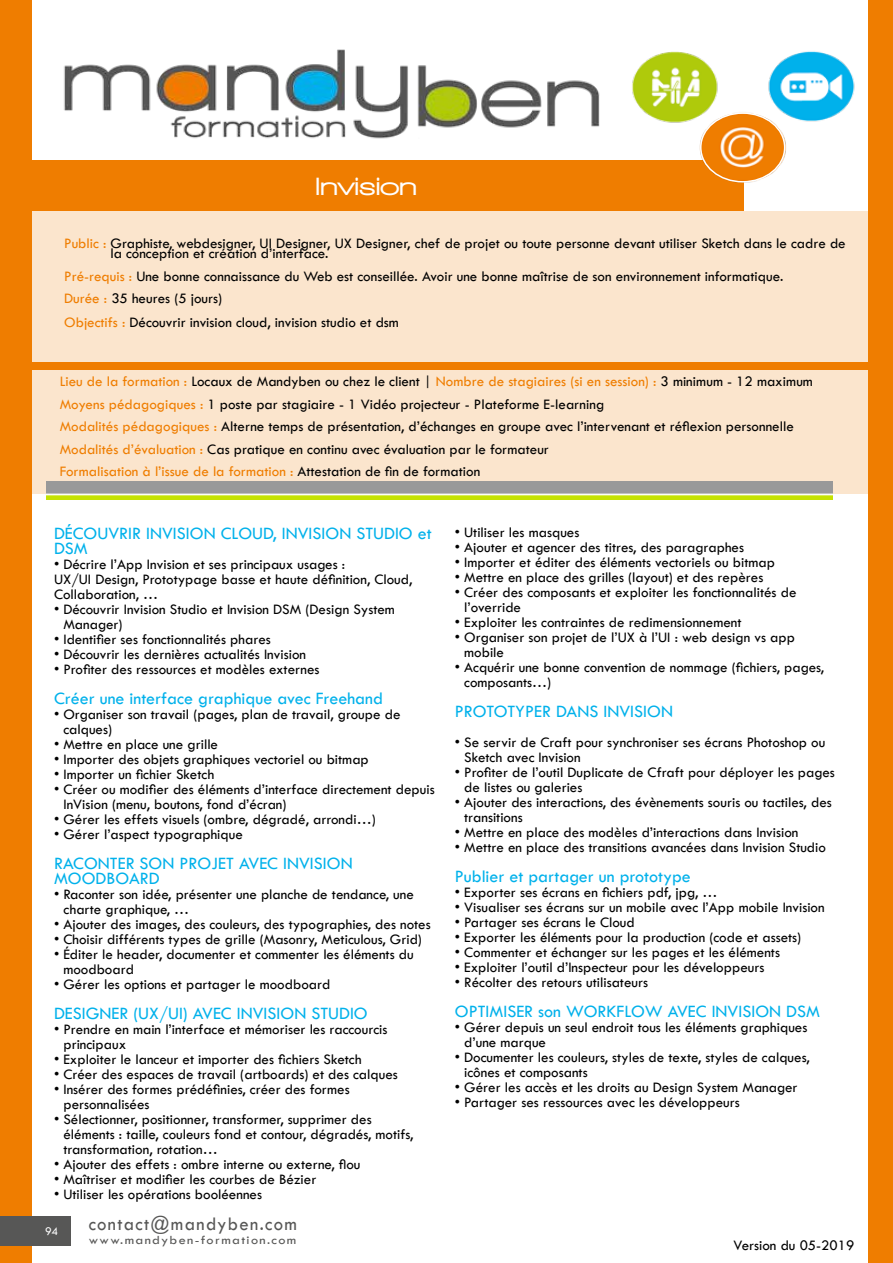
<style>
.page{position:relative;width:893px;height:1263px;background:#fff}
.page>*{position:absolute;margin:0;border:0;box-sizing:border-box;transform-origin:0 0}
.t1{font:900 25.5px "Walkway Expand";color:#fff}
.t2{font:19.5px "Tw Cen";letter-spacing:.07em;color:#575756;scale:.96 1}
.t3{font:18px/15px "Tw Cen";color:#00b1eb}
.t4{font:15px/15px "Tw Cen";color:#000}
.t5{font:12.6px "Tw Cen";letter-spacing:.095em;color:#575756;scale:1.12 1}
.t6{font:12px "Tw Cen";color:#fff}
.s1{color:#ef7d00}
</style>
<div class="page">
<div style="left:26px;top:160px;width:718px;height:51px;background:#ef7d00"></div>
<img style="left:64px;top:49px;width:536px;height:90px">
<img style="left:768px;top:51px;width:87px;height:71px">
<img style="left:632px;top:51px;width:86px;height:72px">
<img style="left:696px;top:100px;width:95px;height:83px">
<div style="left:868px;top:0;width:25px;height:1263px;background:#ef7d00"></div>
<div style="left:0;top:0;width:32px;height:1263px;background:#ef7d00"></div>
<div style="left:0;top:1216px;width:71px;height:30px;background:#575756"></div>
<div style="left:20px;top:211px;width:857px;height:283px;background:#fbe5cd"></div>
<img style="left:46px;top:482px;width:786px;height:18px">
<div style="left:700px;top:112px;width:85px;height:71px;border:2px solid #fff;border-radius:50%"></div>
<div style="left:21px;top:362px;width:857px;height:8px;background:#ef7d00"></div>
<h1 class="t1" style="left:315px;top:172px;width:103px">Invision</h1>
<p class="t4" style="left:64px;top:235px;width:783px"><span class="s1">Public :</span> Graphiste, webdesigner, UI Designer, UX Designer, chef de projet ou toute personne devant utiliser Sketch dans le cadre de</p>
<p class="t4" style="left:64px;top:242px;width:721px;line-height:22.5px;text-indent:46px">la conception et création d’interface.<br><span class="s1">Pré-requis :</span> Une bonne connaissance du Web est conseillée. Avoir une bonne maîtrise de son environnement informatique.<br><span class="s1">Durée :</span> 35 heures (5 jours)</p>
<p class="t4" style="left:64px;top:315px;width:336px"><span class="s1">Objectifs :</span> Découvrir invision cloud, invision studio et dsm</p>
<p class="t4" style="left:60px;top:370px;width:755px;line-height:22.5px"><span class="s1">Lieu de la formation :</span> Locaux de Mandyben ou chez le client | <span class="s1">Nombre de stagiaires (si en session) :</span> 3 minimum - 12 maximum <span class="s1">Moyens pédagogiques :</span> 1 poste par stagiaire - 1 Vidéo projecteur - Plateforme E-learning<br><span class="s1">Modalités pédagogiques :</span> Alterne temps de présentation, d’échanges en groupe avec l’intervenant et réflexion personnelle <span class="s1">Modalités d’évaluation :</span> Cas pratique en continu avec évaluation par le formateur<br><span class="s1">Formalisation à l’issue de la formation :</span> Attestation de fin de formation</p>
<p class="t3" style="left:54px;top:525px;width:379px">DÉCOUVRIR INVISION CLOUD, INVISION STUDIO et<br>DSM</p>
<p class="t4" style="left:54px;top:556px;width:360px">• Décrire l’App Invision et ses principaux usages :<br>UX/UI Design, Prototypage basse et haute définition, Cloud,<br>Collaboration, …</p>
<p class="t4" style="left:63px;top:601px;width:333px;text-indent:-9px">• Découvrir Invision Studio et Invision DSM (Design System<br>Manager)</p>
<p class="t4" style="left:54px;top:631px;width:218px">• Identifier ses fonctionnalités phares</p>
<p class="t4" style="left:54px;top:646px;width:254px">• Découvrir les dernières actualités Invision</p>
<p class="t4" style="left:54px;top:661px;width:267px">• Profiter des ressources et modèles externes</p>
<p class="t3" style="left:54px;top:690px;width:330px">Créer une interface graphique avec Freehand</p>
<p class="t4" style="left:63px;top:706px;width:339px;text-indent:-9px">• Organiser son travail (pages, plan de travail, groupe de calques)</p>
<p class="t4" style="left:54px;top:736px;width:166px">• Mettre en place une grille</p>
<p class="t4" style="left:54px;top:751px;width:316px">• Importer des objets graphiques vectoriel ou bitmap</p>
<p class="t4" style="left:54px;top:766px;width:162px">• Importer un fichier Sketch</p>
<p class="t4" style="left:63px;top:781px;width:373px;text-indent:-9px">• Créer ou modifier des éléments d’interface directement depuis<br>InVision (menu, boutons, fond d’écran)</p>
<p class="t4" style="left:54px;top:811px;width:323px">• Gérer les effets visuels (ombre, dégradé, arrondi…)</p>
<p class="t4" style="left:54px;top:826px;width:190px">• Gérer l’aspect typographique</p>
<p class="t3" style="left:54px;top:855px;width:300px">RACONTER SON PROJET AVEC INVISION<br>MOODBOARD</p>
<p class="t4" style="left:63px;top:886px;width:352px;text-indent:-9px">• Raconter son idée, présenter une planche de tendance, une charte graphique, …</p>
<p class="t4" style="left:54px;top:916px;width:378px">• Ajouter des images, des couleurs, des typographies, des notes</p>
<p class="t4" style="left:54px;top:931px;width:369px">• Choisir différents types de grille (Masonry, Meticulous, Grid)</p>
<p class="t4" style="left:63px;top:946px;width:352px;text-indent:-9px">• Éditer le header, documenter et commenter les éléments du moodboard</p>
<p class="t4" style="left:54px;top:976px;width:278px">• Gérer les options et partager le moodboard</p>
<p class="t3" style="left:54px;top:1005px;width:315px">DESIGNER (UX/UI) AVEC INVISION STUDIO</p>
<p class="t4" style="left:63px;top:1021px;width:325px;text-indent:-9px">• Prendre en main l’interface et mémoriser les raccourcis principaux</p>
<p class="t4" style="left:54px;top:1051px;width:309px">• Exploiter le lanceur et importer des fichiers Sketch</p>
<p class="t4" style="left:54px;top:1066px;width:345px">• Créer des espaces de travail (artboards) et des calques</p>
<p class="t4" style="left:63px;top:1081px;width:288px;text-indent:-9px">• Insérer des formes prédéfinies, créer des formes personnalisées</p>
<p class="t4" style="left:63px;top:1111px;width:351px;text-indent:-9px">• Sélectionner, positionner, transformer, supprimer des éléments : taille, couleurs fond et contour, dégradés, motifs, transformation, rotation…</p>
<p class="t4" style="left:54px;top:1156px;width:308px">• Ajouter des effets : ombre interne ou externe, flou</p>
<p class="t4" style="left:54px;top:1171px;width:264px">• Maîtriser et modifier les courbes de Bézier</p>
<p class="t4" style="left:54px;top:1186px;width:210px">• Utiliser les opérations booléennes</p>
<p class="t4" style="left:455px;top:524px;width:126px">• Utiliser les masques</p>
<p class="t4" style="left:455px;top:539px;width:291px">• Ajouter et agencer des titres, des paragraphes</p>
<p class="t4" style="left:455px;top:554px;width:322px">• Importer et éditer des éléments vectoriels ou bitmap</p>
<p class="t4" style="left:455px;top:569px;width:310px">• Mettre en place des grilles (layout) et des repères</p>
<p class="t4" style="left:464px;top:584px;width:334px;text-indent:-9px">• Créer des composants et exploiter les fonctionnalités de l’override</p>
<p class="t4" style="left:455px;top:614px;width:288px">• Exploiter les contraintes de redimensionnement</p>
<p class="t4" style="left:464px;top:629px;width:332px;text-indent:-9px">• Organiser son projet de l’UX à l’UI : web design vs app mobile</p>
<p class="t4" style="left:464px;top:659px;width:361px;text-indent:-9px">• Acquérir une bonne convention de nommage (fichiers, pages, composants…)</p>
<p class="t3" style="left:455px;top:703px;width:220px">PROTOTYPER DANS INVISION</p>
<p class="t4" style="left:464px;top:734px;width:363px;text-indent:-9px">• Se servir de Craft pour synchroniser ses écrans Photoshop ou<br>Sketch avec Invision</p>
<p class="t4" style="left:464px;top:764px;width:372px;text-indent:-9px">• Profiter de l’outil Duplicate de Cfraft pour déployer les pages de listes ou galeries</p>
<p class="t4" style="left:464px;top:794px;width:369px;text-indent:-9px">• Ajouter des interactions, des évènements souris ou tactiles, des transitions</p>
<p class="t4" style="left:455px;top:824px;width:345px">• Mettre en place des modèles d’interactions dans Invision</p>
<p class="t4" style="left:455px;top:839px;width:373px">• Mettre en place des transitions avancées dans Invision Studio</p>
<p class="t3" style="left:455px;top:868px;width:238px">Publier et partager un prototype</p>
<p class="t4" style="left:455px;top:884px;width:264px">• Exporter ses écrans en fichiers pdf, jpg, …</p>
<p class="t4" style="left:455px;top:899px;width:371px">• Visualiser ses écrans sur un mobile avec l’App mobile Invision</p>
<p class="t4" style="left:455px;top:914px;width:181px">• Partager ses écrans le Cloud</p>
<p class="t4" style="left:455px;top:929px;width:348px">• Exporter les éléments pour la production (code et assets)</p>
<p class="t4" style="left:455px;top:944px;width:327px">• Commenter et échanger sur les pages et les éléments</p>
<p class="t4" style="left:455px;top:959px;width:311px">• Exploiter l’outil d’Inspecteur pour les développeurs</p>
<p class="t4" style="left:455px;top:974px;width:195px">• Récolter des retours utilisateurs</p>
<p class="t3" style="left:455px;top:1003px;width:367px">OPTIMISER son WORKFLOW AVEC INVISION DSM</p>
<p class="t4" style="left:464px;top:1019px;width:345px;text-indent:-9px">• Gérer depuis un seul endroit tous les éléments graphiques d’une marque</p>
<p class="t4" style="left:464px;top:1049px;width:347px;text-indent:-9px">• Documenter les couleurs, styles de texte, styles de calques, icônes et composants</p>
<p class="t4" style="left:455px;top:1079px;width:344px">• Gérer les accès et les droits au Design System Manager</p>
<p class="t4" style="left:455px;top:1094px;width:286px">• Partager ses ressources avec les développeurs</p>
<p class="t6" style="left:45px;top:1223px;width:15px">94</p>
<h2 class="t2" style="left:89px;top:1212px;width:218px">contact@mandyben.com</h2>
<p class="t5" style="left:89px;top:1233px;width:187px">www.mandyben-formation.com</p>
<p class="t4" style="left:733px;top:1238px;width:122px">Version du 05-2019</p>
</div>
